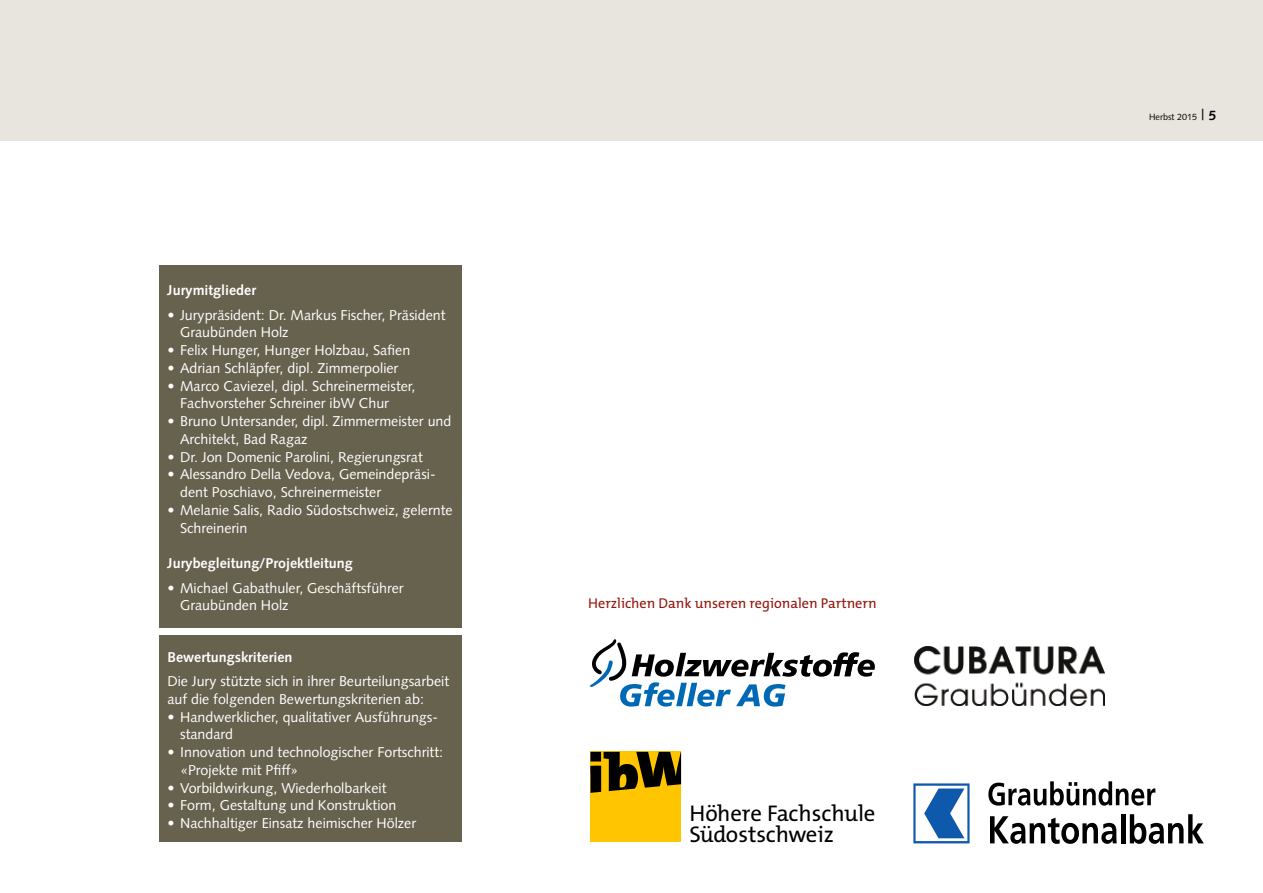
<style>
.page{position:relative;width:1263px;height:893px;background:#fff}
.page>*{position:absolute;margin:0;border:0;box-sizing:border-box;transform-origin:0 0}
.t1{font:22.8px/20.9px "The Mix B5 Plain";letter-spacing:-.01em;color:#000}
.t2{font:14.25px/17.7px "Syntax";color:#fff}
.t3{font:700 14.25px "Syntax";color:#fff}
.t4{font:14.25px "The Mix B5 Plain";color:#93160d}
.t5{font:9px "Syntax";color:#000}
.s1{font-size:15px}
.s2{font-weight:700;font-size:13.5px}
</style>
<div class="page">
<div style="left:0;top:0;width:1263px;height:140px;background:#e7e5dd"></div>
<div style="left:159px;top:265px;width:302px;height:363px;background:#66624e"></div>
<div style="left:159px;top:635px;width:302px;height:207px;background:#66624e"></div>
<svg style="left:590px;top:639px;width:285px;height:68px"></svg>
<img style="left:914px;top:646px;width:190px;height:59px">
<svg style="left:913px;top:783px;width:56px;height:60px"></svg>
<svg style="left:988px;top:781px;width:167px;height:25px"></svg>
<svg style="left:990px;top:816px;width:127px;height:28px"></svg>
<hr style="left:1121px;top:814px;width:4px;height:29px;background:#000">
<svg style="left:1130px;top:814px;width:74px;height:30px"></svg>
<div style="left:590px;top:752px;width:91px;height:90px;background:#ffc600"></div>
<svg style="left:590px;top:752px;width:91px;height:41px"></svg>
<p class="t3" style="left:167px;top:282px;width:90px">Jurymitglieder</p>
<p class="t2" style="left:180px;top:306px;width:267px;text-indent:-13px">• Jurypräsident: Dr. Markus Fischer, Präsident<br>Graubünden Holz</p>
<p class="t2" style="left:167px;top:341px;width:244px">• Felix Hunger, Hunger Holzbau, Safien</p>
<p class="t2" style="left:167px;top:359px;width:232px">• Adrian Schläpfer, dipl. Zimmerpolier</p>
<p class="t2" style="left:180px;top:377px;width:237px;text-indent:-13px">• Marco Caviezel, dipl. Schreinermeister,<br>Fachvorsteher Schreiner ibW Chur</p>
<p class="t2" style="left:180px;top:412px;width:273px;text-indent:-13px">• Bruno Untersander, dipl. Zimmermeister und<br>Architekt, Bad Ragaz</p>
<p class="t2" style="left:167px;top:448px;width:257px">• Dr. Jon Domenic Parolini, Regierungsrat</p>
<p class="t2" style="left:180px;top:466px;width:257px;text-indent:-13px">• Alessandro Della Vedova, Gemeindepräsi&shy;dent Poschiavo, Schreinermeister</p>
<p class="t2" style="left:180px;top:501px;width:274px;text-indent:-13px">• Melanie Salis, Radio Südostschweiz, gelernte<br>Schreinerin</p>
<p class="t3" style="left:167px;top:555px;width:187px">Jurybegleitung/Projektleitung</p>
<p class="t2" style="left:180px;top:579px;width:225px;text-indent:-13px">• Michael Gabathuler, Geschäftsführer<br>Graubünden Holz</p>
<p class="t3" style="left:167px;top:649px;width:127px">Bewertungskriterien</p>
<p class="t2" style="left:167px;top:672px;width:283px">Die Jury stützte sich in ihrer Beurteilungsarbeit auf die folgenden Bewertungskriterien ab:</p>
<p class="t2" style="left:180px;top:708px;width:259px;text-indent:-13px">• Handwerklicher, qualitativer Ausführungs&shy;standard</p>
<p class="t2" style="left:180px;top:743px;width:264px;text-indent:-13px">• Innovation und technologischer Fortschritt: «Projekte mit Pfiff»</p>
<p class="t2" style="left:167px;top:779px;width:221px">• Vorbildwirkung, Wiederholbarkeit</p>
<p class="t2" style="left:167px;top:797px;width:230px">• Form, Gestaltung und Konstruktion</p>
<p class="t2" style="left:167px;top:814px;width:250px">• Nachhaltiger Einsatz heimischer Hölzer</p>
<p class="t4" style="left:588px;top:596px;width:290px">Herzlichen Dank unseren regionalen Partnern</p>
<h1 class="t1" style="left:689px;top:804px;width:187px">Höhere Fachschule<br>Südostschweiz</h1>
<p class="t5" style="left:1149px;top:112px;width:69px">Herbst 2015 <span class="s1">|</span> <span class="s2">5</span></p>
</div>
